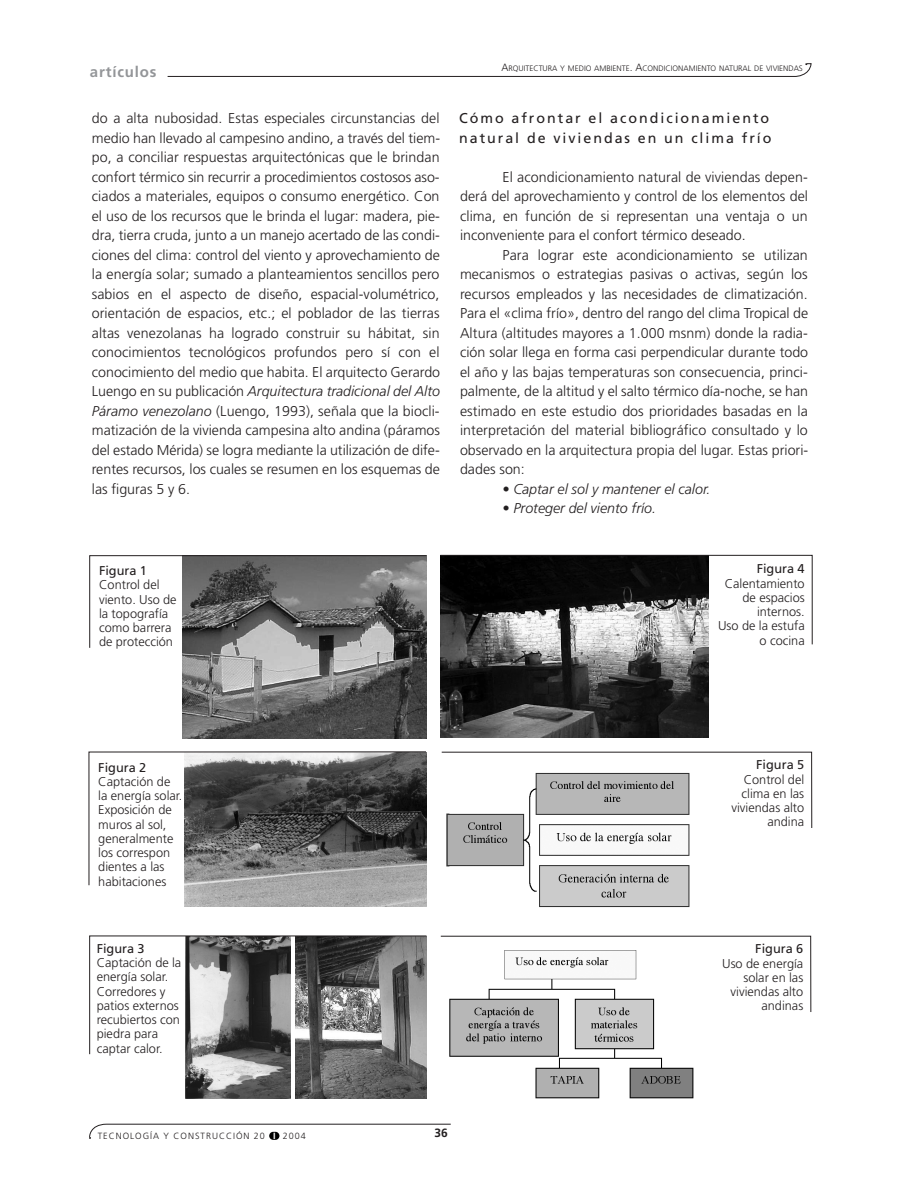
<style>
.page{position:relative;width:918px;height:1188px;background:#fff}
.page>*{position:absolute;margin:0;border:0;box-sizing:border-box;transform-origin:0 0}
.t1{font:700 15px "Frutiger";letter-spacing:.055em;color:#939598}
.t2{font:300 14.25px/19.5px "Frutiger";color:#231f20;text-align:justify}
.t3{font:14.25px/19.5px "Frutiger";letter-spacing:.14em;color:#231f20}
.t4{font:italic 300 14.25px "Frutiger";color:#231f20}
.t5{font:300 12.75px/14.2px "Frutiger";color:#231f20}
.t6{font:12.75px "Frutiger";color:#231f20}
.t7{font:700 12px "Frutiger";color:#231f20}
.t8{font:300 9px "Frutiger";letter-spacing:.11em;color:#231f20}
.t9{font:700 9px "Frutiger";color:#fff}
.t10{font:300 7.8px "Frutiger";color:#231f20}
.s1{font-size:10.5px}
.s2{font-style:italic}
</style>
<div class="page">
<svg style="left:167px;top:63px;width:645px;height:14px"></svg>
<svg style="left:89px;top:1123px;width:362px;height:16px"></svg>
<img style="left:184px;top:886px;width:242px;height:21px">
<img style="left:183px;top:649px;width:244px;height:89px">
<img style="left:185px;top:1055px;width:105px;height:43px">
<img style="left:295px;top:1055px;width:132px;height:44px">
<img style="left:440px;top:645px;width:269px;height:93px">
<img style="left:446px;top:829px;width:244px;height:79px">
<img style="left:449px;top:1013px;width:245px;height:86px">
<svg style="left:89px;top:555px;width:338px;height:94px"></svg>
<svg style="left:88px;top:751px;width:339px;height:135px"></svg>
<svg style="left:440px;top:555px;width:373px;height:90px;background:#575757"></svg>
<div style="left:714px;top:562px;width:92px;height:138px;background:#fff"></div>
<svg style="left:89px;top:935px;width:338px;height:120px"></svg>
<svg style="left:441px;top:751px;width:372px;height:78px"></svg>
<svg style="left:440px;top:935px;width:372px;height:78px"></svg>
<p class="t10" style="left:501px;top:66px;width:303px"><span class="s1">A</span>RQUITECTURA Y MEDIO AMBIENTE<span class="s1">. A</span>CONDICIONAMIENTO NATURAL DE VIVIENDAS</p>
<p class="t1" style="left:90px;top:66px;width:68px">artículos</p>
<p class="t2" style="left:92px;top:110px;width:350px">do a alta nubosidad. Estas especiales circunstancias del medio han llevado al campesino andino, a través del tiem&shy;po, a conciliar respuestas arquitectónicas que le brindan confort térmico sin recurrir a procedimientos costosos aso&shy;ciados a materiales, equipos o consumo energético. Con el uso de los recursos que le brinda el lugar: madera, pie&shy;dra, tierra cruda, junto a un manejo acertado de las condi&shy;ciones del clima: control del viento y aprovechamiento de la energía solar; sumado a planteamientos sencillos pero sabios en el aspecto de diseño, espacial-volumétrico, orientación de espacios, etc.; el poblador de las tierras altas venezolanas ha logrado construir su hábitat, sin conocimientos tecnológicos profundos pero sí con el conocimiento del medio que habita. El arquitecto Gerardo Luengo en su publicación <span class="s2">Arquitectura tradicional del Alto Páramo venezolano</span> (Luengo, 1993), señala que la biocli&shy;matización de la vivienda campesina alto andina (páramos del estado Mérida) se logra mediante la utilización de dife&shy;rentes recursos, los cuales se resumen en los esquemas de las figuras 5 y 6.</p>
<p class="t3" style="left:459px;top:110px;width:314px">Cómo afrontar el acondicionamiento natural de viviendas en un clima frío</p>
<p class="t2" style="left:460px;top:168px;width:349px;text-indent:43px">El acondicionamiento natural de viviendas depen&shy;derá del aprovechamiento y control de los elementos del clima, en función de si representan una ventaja o un inconveniente para el confort térmico deseado.</p>
<p class="t2" style="left:460px;top:246px;width:350px;text-indent:43px">Para lograr este acondicionamiento se utilizan mecanismos o estrategias pasivas o activas, según los recursos empleados y las necesidades de climatización.<br>Para el «clima frío», dentro del rango del clima Tropical de Altura (altitudes mayores a 1.000 msnm) donde la radia&shy;ción solar llega en forma casi perpendicular durante todo el año y las bajas temperaturas son consecuencia, princi&shy;palmente, de la altitud y el salto térmico día-noche, se han estimado en este estudio dos prioridades basadas en la interpretación del material bibliográfico consultado y lo observado en la arquitectura propia del lugar. Estas priori&shy;dades son:</p>
<p class="t4" style="left:503px;top:483px;width:209px">• Captar el sol y mantener el calor.</p>
<p class="t4" style="left:503px;top:502px;width:155px">• Proteger del viento frío.</p>
<p class="t6" style="left:99px;top:566px;width:50px">Figura 1</p>
<p class="t5" style="left:99px;top:579px;width:79px">Control del viento. Uso de la topografía como barrera de protección</p>
<p class="t6" style="left:98px;top:762px;width:50px">Figura 2</p>
<p class="t5" style="left:98px;top:775px;width:86px">Captación de la energía solar.<br>Exposición de muros al sol, generalmente los correspon dientes a las habitaciones</p>
<p class="t6" style="left:97px;top:943px;width:50px">Figura 3</p>
<p class="t5" style="left:97px;top:957px;width:86px">Captación de la energía solar.<br>Corredores y patios externos recubiertos con piedra para captar calor.</p>
<p class="t9" style="left:273px;top:1133px;width:4px">I</p>
<p class="t7" style="left:434px;top:1128px;width:15px">36</p>
<p class="t8" style="left:98px;top:1132px;width:169px">TECNOLOGÍA Y CONSTRUCCIÓN 20</p>
<p class="t8" style="left:283px;top:1132px;width:25px">2004</p>
<p class="t6" style="left:757px;top:564px;width:50px">Figura 4</p>
<p class="t5" style="left:718px;top:577px;width:88px;text-align:right">Calentamiento de espacios internos.<br>Uso de la estufa o cocina</p>
<p class="t6" style="left:756px;top:760px;width:50px">Figura 5</p>
<p class="t5" style="left:731px;top:773px;width:74px;text-align:right">Control del clima en las viviendas alto andina</p>
<p class="t6" style="left:755px;top:944px;width:50px">Figura 6</p>
<p class="t5" style="left:722px;top:957px;width:83px;text-align:right">Uso de energía solar en las viviendas alto andinas</p>
</div>
